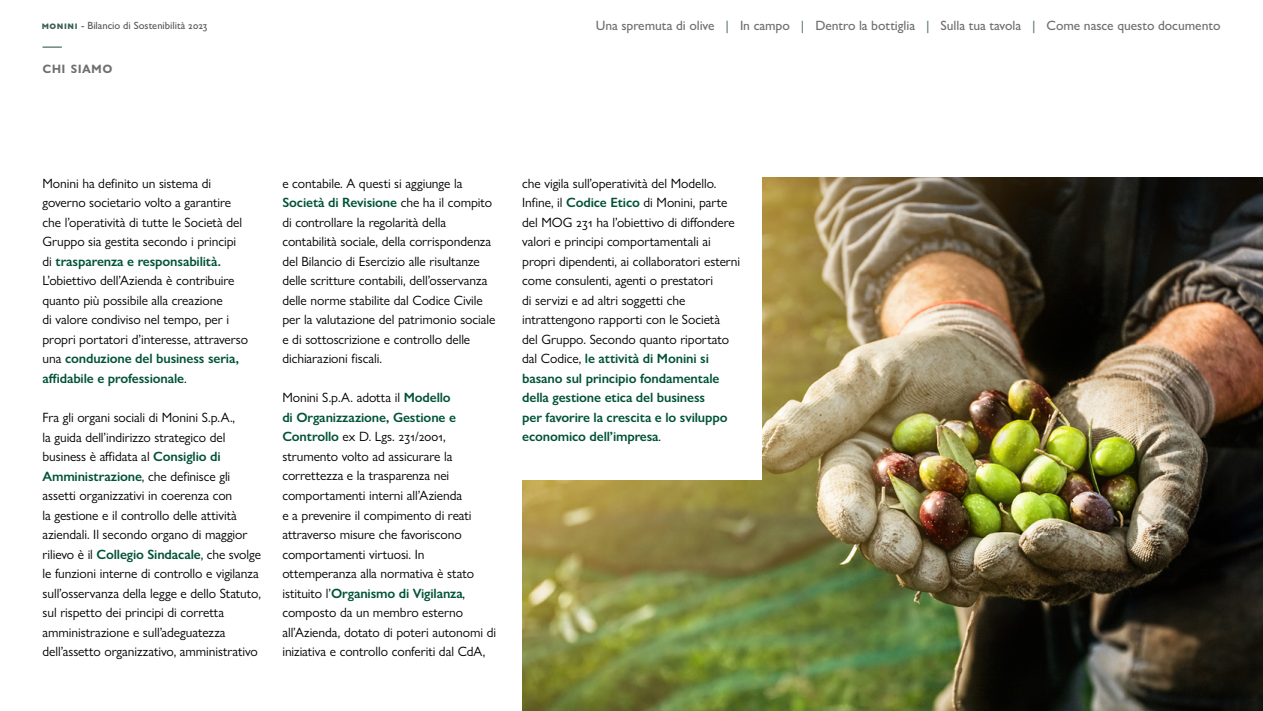
<style>
.page{position:relative;width:1263px;height:711px;background:#fff}
.page>*{position:absolute;margin:0;border:0;box-sizing:border-box;transform-origin:0 0}
.t1{font:600 16.5px "Gill Sans Nova";letter-spacing:.02em;color:#706f6f}
.t2{font:13.5px/19.5px "Gill Sans Nova";letter-spacing:-.005em;color:#000}
.t3{font:500 13.5px "Gill Sans Nova";letter-spacing:-.005em;color:#706f6f}
.t4{font:500 10.5px "Gill Sans Nova";color:#575756}
.s1{font-weight:700;color:#3c5f54}
.s2{color:#547369}
.s3{font-weight:600;color:#005239}
</style>
<div class="page">
<svg style="left:43px;top:46px;width:19px;height:2px"></svg>
<img style="left:522px;top:178px;width:741px;height:532px">
<div style="left:488px;top:86px;width:274px;height:393px;background:#fff"></div>
<p class="t4" style="left:42px;top:19px;width:167px"><span class="s1">monini</span> - Bilancio di Sostenibilità 2023</p>
<p class="t1" style="left:43px;top:57px;width:71px">chi siamo</p>
<p class="t3" style="left:596px;top:17px;width:626px">Una spremuta di olive <span class="s2">|</span> In campo <span class="s2">|</span> Dentro la bottiglia <span class="s2">|</span> Sulla tua tavola <span class="s2">|</span> Come nasce questo documento</p>
<p class="t2" style="left:43px;top:173px;width:207px">Monini ha definito un sistema di governo societario volto a garantire che l’operatività di tutte le Società del Gruppo sia gestita secondo i principi di <span class="s3">trasparenza e responsabilità.<br></span>L’obiettivo dell’Azienda è contribuire quanto più possibile alla creazione<br>di valore condiviso nel tempo, per i propri portatori d’interesse, attraverso una <span class="s3">conduzione del business seria, affidabile e professionale</span>.</p>
<p class="t2" style="left:43px;top:407px;width:220px">Fra gli organi sociali di Monini S.p.A.,<br>la guida dell’indirizzo strategico del business è affidata al <span class="s3">Consiglio di Amministrazione</span>, che definisce gli assetti organizzativi in coerenza con<br>la gestione e il controllo delle attività aziendali. Il secondo organo di maggior rilievo è il <span class="s3">Collegio Sindacale</span>, che svolge le funzioni interne di controllo e vigilanza sull’osservanza della legge e dello Statuto, sul rispetto dei principi di corretta amministrazione e sull’adeguatezza dell’assetto organizzativo, amministrativo</p>
<p class="t2" style="left:282px;top:173px;width:215px">e contabile. A questi si aggiunge la <span class="s3">Società di Revisione</span> che ha il compito di controllare la regolarità della contabilità sociale, della corrispondenza del Bilancio di Esercizio alle risultanze delle scritture contabili, dell’osservanza delle norme stabilite dal Codice Civile per la valutazione del patrimonio sociale e di sottoscrizione e controllo delle dichiarazioni fiscali.</p>
<p class="t2" style="left:282px;top:387px;width:215px">Monini S.p.A. adotta il <span class="s3">Modello<br>di Organizzazione, Gestione e Controllo</span> ex D. Lgs. 231/2001, strumento volto ad assicurare la correttezza e la trasparenza nei comportamenti interni all’Azienda<br>e a prevenire il compimento di reati attraverso misure che favoriscono comportamenti virtuosi. In ottemperanza alla normativa è stato istituito l’<span class="s3">Organismo di Vigilanza</span>, composto da un membro esterno all’Azienda, dotato di poteri autonomi di iniziativa e controllo conferiti dal CdA,</p>
<p class="t2" style="left:522px;top:173px;width:219px">che vigila sull’operatività del Modello.<br>Infine, il <span class="s3">Codice Etico</span> di Monini, parte del MOG 231 ha l’obiettivo di diffondere valori e principi comportamentali ai propri dipendenti, ai collaboratori esterni come consulenti, agenti o prestatori<br>di servizi e ad altri soggetti che intrattengono rapporti con le Società<br>del Gruppo. Secondo quanto riportato dal Codice, <span class="s3">le attività di Monini si basano sul principio fondamentale della gestione etica del business<br>per favorire la crescita e lo sviluppo economico dell’impresa</span>.</p>
</div>
